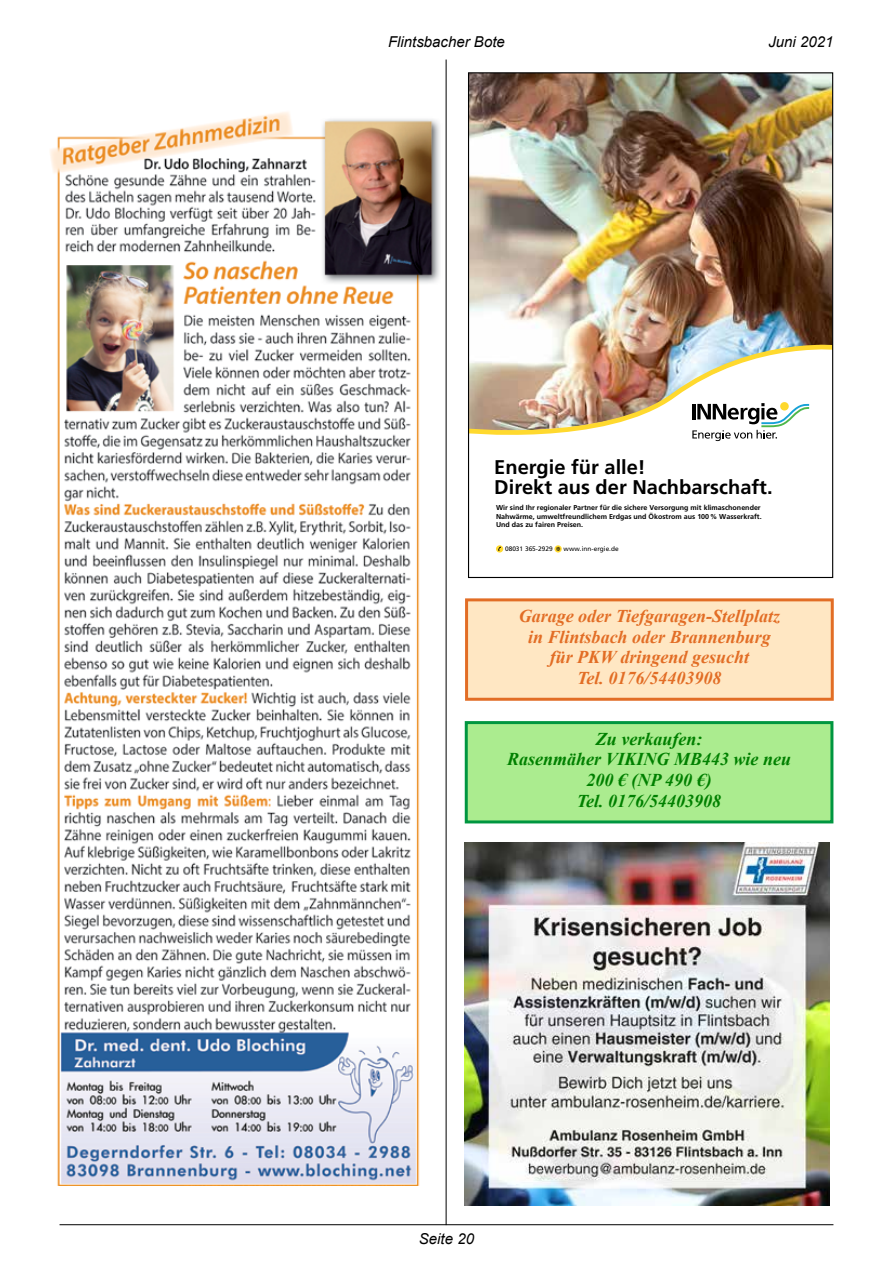
<style>
.page{position:relative;width:893px;height:1263px;background:#fff}
.page>*{position:absolute;margin:0;border:0;box-sizing:border-box;transform-origin:0 0}
.t1{font:700 19.8px/19.8px "Frutiger";color:#000}
.t2{font:italic 700 18px/20.7px "Times New Roman";color:#e26d25;text-align:center}
.t3{font:italic 700 18px/20.7px "Times New Roman";color:#008000;text-align:center}
.t4{font:italic 15px "Arial";color:#000}
.t5{font:700 7.05px/8.4px "Frutiger";color:#000}
.t6{font:6.45px "Frutiger";color:#000}
</style>
<div class="page">
<hr style="left:60px;top:1224px;width:773px;height:1px;background:#000">
<hr style="left:446px;top:60px;width:1px;height:1165px;background:#000">
<img style="left:470px;top:74px;width:361px;height:256px">
<img style="left:470px;top:330px;width:361px;height:112px">
<svg style="left:496px;top:545px;width:7px;height:7px"></svg>
<svg style="left:498px;top:547px;width:3px;height:4px"></svg>
<svg style="left:554px;top:545px;width:8px;height:7px"></svg>
<svg style="left:556px;top:547px;width:4px;height:4px"></svg>
<img style="left:50px;top:112px;width:390px;height:1073px">
<div style="left:467px;top:600px;width:365px;height:99px;background:#ffe7c3"></div>
<div style="left:465px;top:598px;width:369px;height:103px;border:3px solid #e26d25"></div>
<div style="left:466px;top:723px;width:366px;height:99px;background:#abec8f"></div>
<img style="left:465px;top:842px;width:364px;height:363px">
<h3 class="t4" style="left:388px;top:32px;width:118px">Flintsbacher Bote</h3>
<h3 class="t4" style="left:768px;top:32px;width:67px">Juni 2021</h3>
<h1 class="t1" style="left:494px;top:457px;width:280px">Energie für alle!<br>Direkt aus der Nachbarschaft.</h1>
<p class="t5" style="left:496px;top:503px;width:267px">Wir sind Ihr regionaler Partner für die sichere Versorgung mit klimaschonender<br>Nahwärme, umweltfreundlichem Erdgas und Ökostrom aus 100 % Wasserkraft.<br>Und das zu fairen Preisen.</p>
<p class="t6" style="left:505px;top:545px;width:49px">08031 365-2929</p>
<p class="t6" style="left:564px;top:545px;width:57px">www.inn-ergie.de</p>
<h2 class="t2" style="left:519px;top:605px;width:263px">Garage oder Tiefgaragen-Stellplatz in Flintsbach oder Brannenburg für PKW dringend gesucht<br>Tel. 0176/54403908</h2>
<h2 class="t3" style="left:507px;top:728px;width:286px">Zu verkaufen:<br>Rasenmäher VIKING MB443 wie neu<br>200 € (NP 490 €)<br>Tel. 0176/54403908</h2>
<h3 class="t4" style="left:419px;top:1229px;width:57px">Seite 20</h3>
</div>
